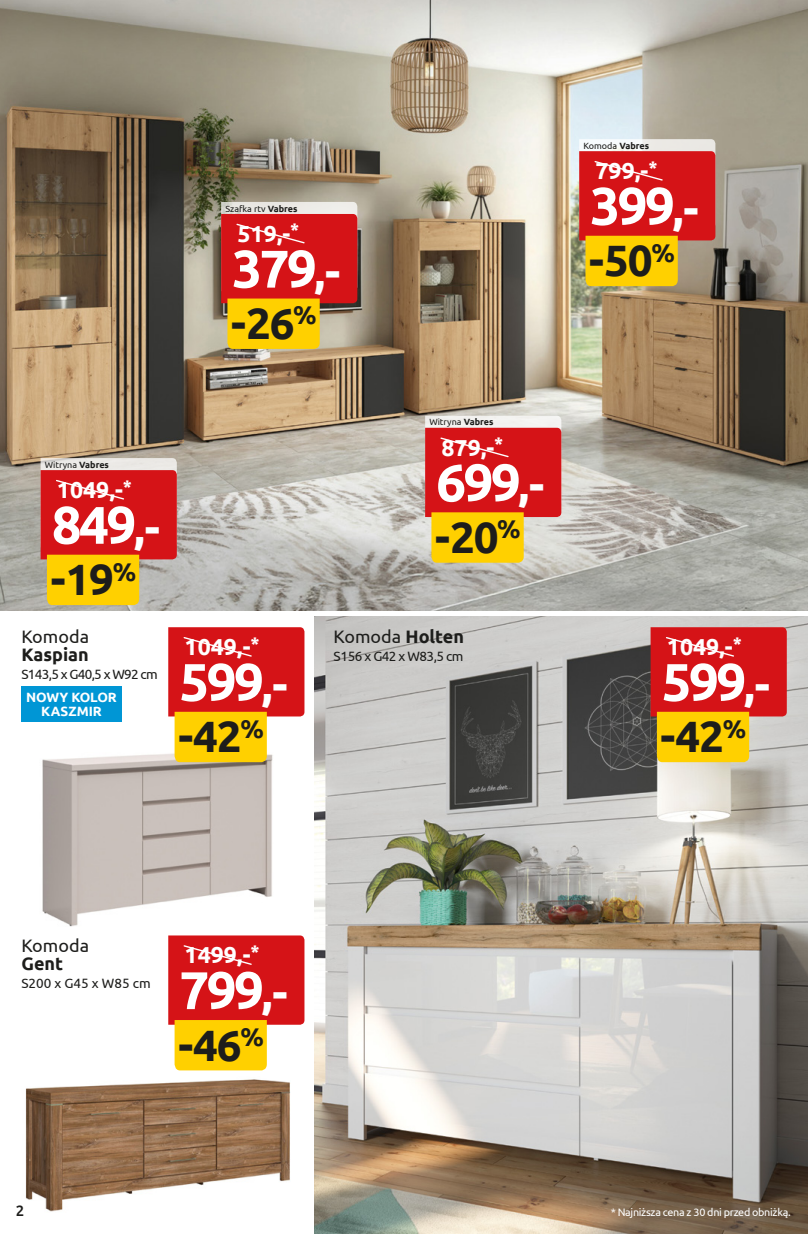
<style>
.page{position:relative;width:808px;height:1234px;background:#fff}
.page>*{position:absolute;margin:0;border:0;box-sizing:border-box;transform-origin:0 0}
.t1{font:700 52.8px "Ubuntu";letter-spacing:-.05em;color:#fff}
.t2{font:700 43.8px "Ubuntu";letter-spacing:-.03em;color:#1d1d1b}
.t3{font:700 23.1px "Ubuntu";color:#fff}
.t4{font:18px "Ubuntu";color:#1d1d1b}
.t5{font:700 18px "Ubuntu";color:#1d1d1b}
.t6{font:500 15px "Ubuntu";color:#1d1d1b}
.t7{font:13.5px "Ubuntu";letter-spacing:-.04em;color:#1d1d1b}
.t8{font:700 13.5px/13.5px "Ubuntu";color:#fff;text-align:center}
.t9{font:13.5px "Ubuntu";color:#1d1d1b}
.t10{font:10.8px "Ubuntu";letter-spacing:-.03em;color:#fff}
.t11{font:9px "Ubuntu";color:#1d1d1b}
.s1{font-weight:700}
.s2{font-size:44.7px}
</style>
<div class="page">
<img style="left:0;top:0;width:808px;height:610px">
<img style="left:42px;top:754px;width:230px;height:173px">
<img style="left:25px;top:1079px;width:265px;height:133px">
<svg style="left:168px;top:935px;width:136px;height:135px;background:#e45f2d"></svg>
<img style="left:315px;top:617px;width:493px;height:616px">
<svg style="left:650px;top:627px;width:137px;height:135px;background:#dc5624"></svg>
<div style="left:21px;top:686px;width:101px;height:35px;background:#0096d5"></div>
<svg style="left:579px;top:139px;width:136px;height:147px;background:#db602f"></svg>
<svg style="left:425px;top:415px;width:136px;height:147px;background:#e16638"></svg>
<svg style="left:221px;top:202px;width:136px;height:147px;background:#db5f2f"></svg>
<svg style="left:41px;top:458px;width:136px;height:147px;background:#dd6133"></svg>
<svg style="left:168px;top:627px;width:136px;height:135px;background:#e45e2d"></svg>
<p class="t11" style="left:583px;top:140px;width:67px">Komoda <span class="s1">Vabres</span></p>
<p class="t11" style="left:45px;top:459px;width:66px">Witryna <span class="s1">Vabres</span></p>
<h3 class="t3" style="left:57px;top:475px;width:77px">1049,-<sup>*</sup></h3>
<h1 class="t1" style="left:52px;top:493px;width:110px">849<span class="s2">,-</span></h1>
<h2 class="t2" style="left:51px;top:553px;width:87px">-19<sup>%</sup></h2>
<p class="t11" style="left:225px;top:203px;width:74px">Szafka rtv <span class="s1">Vabres</span></p>
<h3 class="t3" style="left:237px;top:219px;width:63px">519,-<sup>*</sup></h3>
<h1 class="t1" style="left:232px;top:237px;width:110px">379<span class="s2">,-</span></h1>
<h2 class="t2" style="left:231px;top:297px;width:87px">-26<sup>%</sup></h2>
<h3 class="t3" style="left:595px;top:157px;width:63px">799,-<sup>*</sup></h3>
<h1 class="t1" style="left:590px;top:174px;width:110px">399<span class="s2">,-</span></h1>
<h2 class="t2" style="left:589px;top:234px;width:87px">-50<sup>%</sup></h2>
<p class="t11" style="left:429px;top:416px;width:66px">Witryna <span class="s1">Vabres</span></p>
<h3 class="t3" style="left:441px;top:433px;width:63px">879,-<sup>*</sup></h3>
<h1 class="t1" style="left:436px;top:450px;width:110px">699<span class="s2">,-</span></h1>
<h2 class="t2" style="left:435px;top:510px;width:87px">-20<sup>%</sup></h2>
<h3 class="t4" style="left:21px;top:626px;width:69px">Komoda</h3>
<h3 class="t5" style="left:21px;top:644px;width:69px">Kaspian</h3>
<h3 class="t7" style="left:21px;top:666px;width:138px">S143,5 x G40,5 x W92 cm</h3>
<h1 class="t1" style="left:662px;top:650px;width:110px">599<span class="s2">,-</span></h1>
<h3 class="t4" style="left:333px;top:626px;width:132px">Komoda <span class="s1">Holten</span></h3>
<h3 class="t7" style="left:333px;top:648px;width:132px">S156 x G42 x W83,5 cm</h3>
<h3 class="t3" style="left:185px;top:632px;width:77px">1049,-<sup>*</sup></h3>
<h3 class="t3" style="left:667px;top:632px;width:77px">1049,-<sup>*</sup></h3>
<h1 class="t1" style="left:179px;top:650px;width:110px">599<span class="s2">,-</span></h1>
<h3 class="t8" style="left:26px;top:690px;width:92px">NOWY KOLOR<br>KASZMIR</h3>
<h2 class="t2" style="left:178px;top:710px;width:87px">-42<sup>%</sup></h2>
<h3 class="t4" style="left:21px;top:934px;width:69px">Komoda</h3>
<h3 class="t5" style="left:21px;top:952px;width:43px">Gent</h3>
<h3 class="t9" style="left:21px;top:974px;width:131px">S200 x G45 x W85 cm</h3>
<h3 class="t3" style="left:185px;top:940px;width:77px">1499,-<sup>*</sup></h3>
<h1 class="t1" style="left:179px;top:958px;width:110px">799<span class="s2">,-</span></h1>
<h2 class="t2" style="left:178px;top:1018px;width:87px">-46<sup>%</sup></h2>
<h2 class="t2" style="left:661px;top:710px;width:87px">-42<sup>%</sup></h2>
<h3 class="t6" style="left:16px;top:1200px;width:10px">2</h3>
<p class="t10" style="left:611px;top:1205px;width:181px">* Najniższa cena z 30 dni przed obniżką.</p>
</div>
